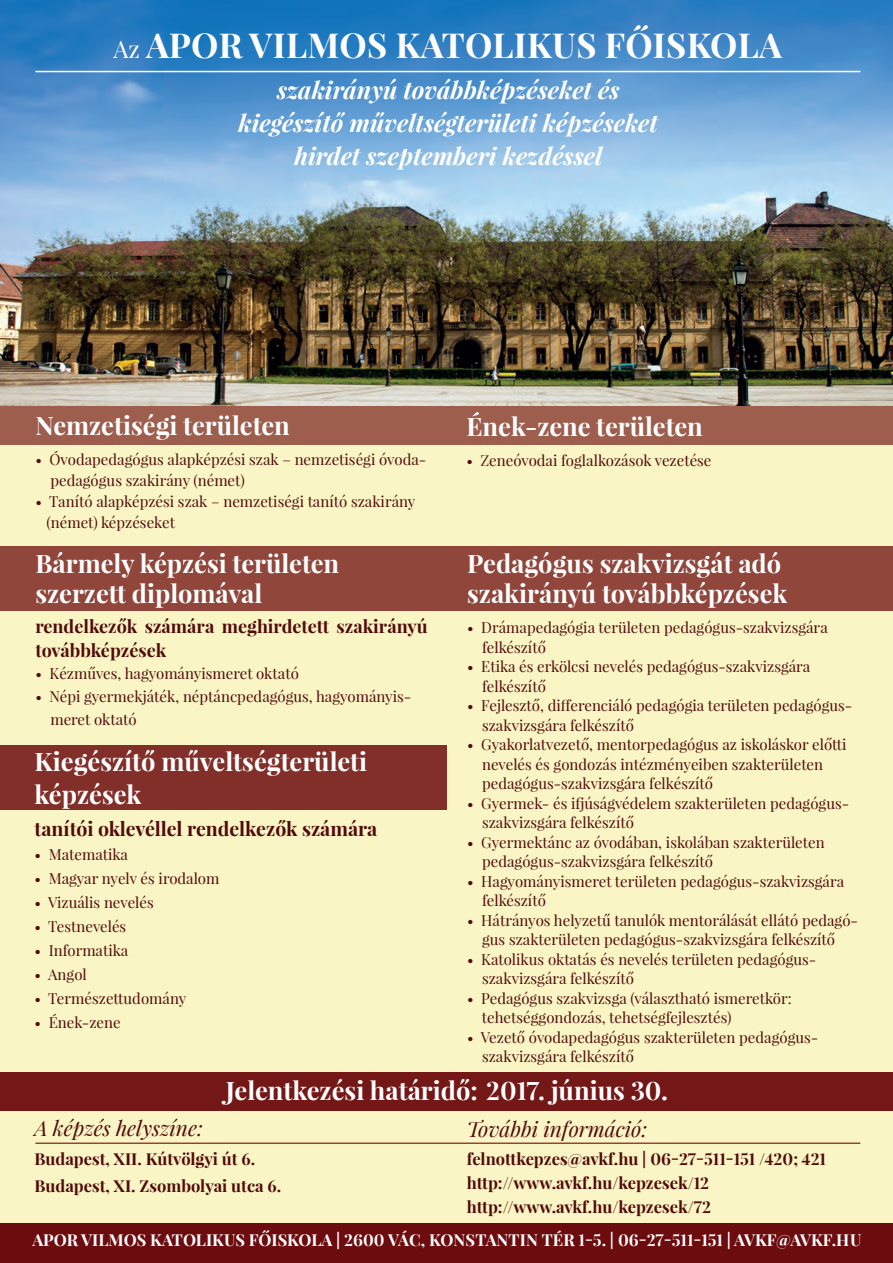
<style>
.page{position:relative;width:893px;height:1263px;background:#f9f5c5}
.page>*{position:absolute;margin:0;border:0;box-sizing:border-box;transform-origin:0 0}
.t1{font:700 34.5px "Playfair Display";letter-spacing:.01em;color:#fff}
.t2{font:700 25.5px/30px "Playfair Display";color:#fff}
.t3{font:italic 700 24px/33px "Playfair Display";color:#fff;text-align:center}
.t4{font:italic 21px "Playfair Display";color:#520a0b}
.t5{font:700 19.5px "Playfair Display";color:#520a0b}
.t6{font:700 18px/24px "Playfair Display";color:#520a0b}
.t7{font:700 16.5px/24px "Playfair Display";color:#520a0b}
.t8{font:700 16.5px "Playfair Display";color:#fff}
.t9{font:15px/19.5px "Playfair Display";color:#520a0b}
.s1{font-weight:400;font-size:24px}
</style>
<div class="page">
<img style="left:0;top:0;width:893px;height:406px">
<div style="left:0;top:406px;width:893px;height:38px;background:#9e5e4e"></div>
<div style="left:0;top:1073px;width:893px;height:38px;background:#741717"></div>
<div style="left:0;top:546px;width:893px;height:65px;background:#90463b"></div>
<div style="left:0;top:746px;width:446px;height:64px;background:#822f29"></div>
<hr style="left:35px;top:1142px;width:825px;height:2px;background:#6e0b0d">
<hr style="left:35px;top:71px;width:825px;height:1px;background:#fff">
<div style="left:0;top:1224px;width:893px;height:39px;background:#6d0c0e"></div>
<p class="t1" style="left:113px;top:24px;width:670px"><span class="s1">Az</span> APOR VILMOS KATOLIKUS FŐISKOLA</p>
<p class="t3" style="left:239px;top:73px;width:421px">szakirányú továbbképzéseket és kiegészítő műveltségterületi képzéseket hirdet szeptemberi kezdéssel</p>
<p class="t2" style="left:35px;top:410px;width:256px">Nemzetiségi területen</p>
<p class="t9" style="left:50px;top:449px;width:377px;line-height:21px;text-indent:-15px">• Óvodapedagógus alapképzési szak – nemzetiségi óvoda&shy;pedagógus szakirány (német)</p>
<p class="t9" style="left:47px;top:491px;width:370px;line-height:21px;text-indent:-11px">• Tanító alapképzési szak – nemzetiségi tanító szakirány (német) képzéseket</p>
<p class="t2" style="left:35px;top:548px;width:305px">Bármely képzési területen szerzett diplomával</p>
<p class="t6" style="left:35px;top:614px;width:394px">rendelkezők számára meghirdetett szakirányú továbbképzések</p>
<p class="t9" style="left:35px;top:664px;width:265px">• Kézműves, hagyományismeret oktató</p>
<p class="t9" style="left:50px;top:685px;width:363px;line-height:22.5px;text-indent:-15px">• Népi gyermekjáték, néptáncpedagógus, hagyományis&shy;meret oktató</p>
<p class="t2" style="left:35px;top:745px;width:334px;line-height:33px">Kiegészítő műveltségterületi képzések</p>
<p class="t5" style="left:35px;top:816px;width:344px">tanítói oklevéllel rendelkezők számára</p>
<p class="t9" style="left:35px;top:844px;width:95px">• Matematika</p>
<p class="t9" style="left:35px;top:868px;width:186px">• Magyar nyelv és irodalom</p>
<p class="t9" style="left:35px;top:892px;width:121px">• Vizuális nevelés</p>
<p class="t9" style="left:35px;top:916px;width:93px">• Testnevelés</p>
<p class="t9" style="left:35px;top:940px;width:95px">• Informatika</p>
<p class="t9" style="left:35px;top:964px;width:54px">• Angol</p>
<p class="t9" style="left:35px;top:988px;width:153px">• Természettudomány</p>
<p class="t9" style="left:35px;top:1012px;width:88px">• Ének-zene</p>
<p class="t2" style="left:466px;top:411px;width:238px">Ének-zene területen</p>
<p class="t9" style="left:466px;top:451px;width:247px">• Zeneóvodai foglalkozások vezetése</p>
<p class="t2" style="left:467px;top:548px;width:322px">Pedagógus szakvizsgát adó szakirányú továbbképzések</p>
<p class="t9" style="left:482px;top:618px;width:347px;text-indent:-15px">• Drámapedagógia területen pedagógus-szakvizsgára felkészítő</p>
<p class="t9" style="left:482px;top:657px;width:330px;text-indent:-15px">• Etika és erkölcsi nevelés pedagógus-szakvizsgára felkészítő</p>
<p class="t9" style="left:482px;top:696px;width:372px;text-indent:-15px">• Fejlesztő, differenciáló pedagógia területen pedagógus&shy;szakvizsgára felkészítő</p>
<p class="t9" style="left:482px;top:735px;width:366px;text-indent:-15px">• Gyakorlatvezető, mentorpedagógus az iskoláskor előtti nevelés és gondozás intézményeiben szakterületen pedagógus-szakvizsgára felkészítő</p>
<p class="t9" style="left:482px;top:793px;width:369px;text-indent:-15px">• Gyermek- és ifjúságvédelem szakterületen pedagógus&shy;szakvizsgára felkészítő</p>
<p class="t9" style="left:482px;top:832px;width:344px;text-indent:-15px">• Gyermektánc az óvodában, iskolában szakterületen pedagógus-szakvizsgára felkészítő</p>
<p class="t9" style="left:482px;top:871px;width:364px;text-indent:-15px">• Hagyományismeret területen pedagógus-szakvizsgára felkészítő</p>
<p class="t9" style="left:467px;top:910px;width:392px;text-align:center">• Hátrányos helyzetű tanulók mentorálását ellátó pedagó&shy;gus szakterületen pedagógus-szakvizsgára felkészítő</p>
<p class="t9" style="left:482px;top:949px;width:336px;text-indent:-15px">• Katolikus oktatás és nevelés területen pedagógus&shy;szakvizsgára felkészítő</p>
<p class="t9" style="left:482px;top:988px;width:311px;text-indent:-15px">• Pedagógus szakvizsga (választható ismeretkör: tehetséggondozás, tehetségfejlesztés)</p>
<p class="t9" style="left:482px;top:1027px;width:338px;text-indent:-15px">• Vezető óvodapedagógus szakterületen pedagógus&shy;szakvizsgára felkészítő</p>
<p class="t2" style="left:226px;top:1075px;width:444px">Jelentkezési határidő: 2017. június 30.</p>
<p class="t4" style="left:34px;top:1114px;width:170px">A képzés helyszíne:</p>
<p class="t7" style="left:34px;top:1145px;width:248px;line-height:27px">Budapest, XII. Kútvölgyi út 6.<br>Budapest, XI. Zsombolyai utca 6.</p>
<p class="t4" style="left:467px;top:1115px;width:182px">További információ:</p>
<p class="t7" style="left:467px;top:1147px;width:361px">felnottkepzes@avkf.hu | 06-27-511-151 /420; 421 http://www.avkf.hu/kepzesek/12 http://www.avkf.hu/kepzesek/72</p>
<p class="t8" style="left:33px;top:1229px;width:830px">APOR VILMOS KATOLIKUS FŐISKOLA | 2600 VÁC, KONSTANTIN TÉR 1-5. | 06-27-511-151 | AVKF@AVKF.HU</p>
</div>
